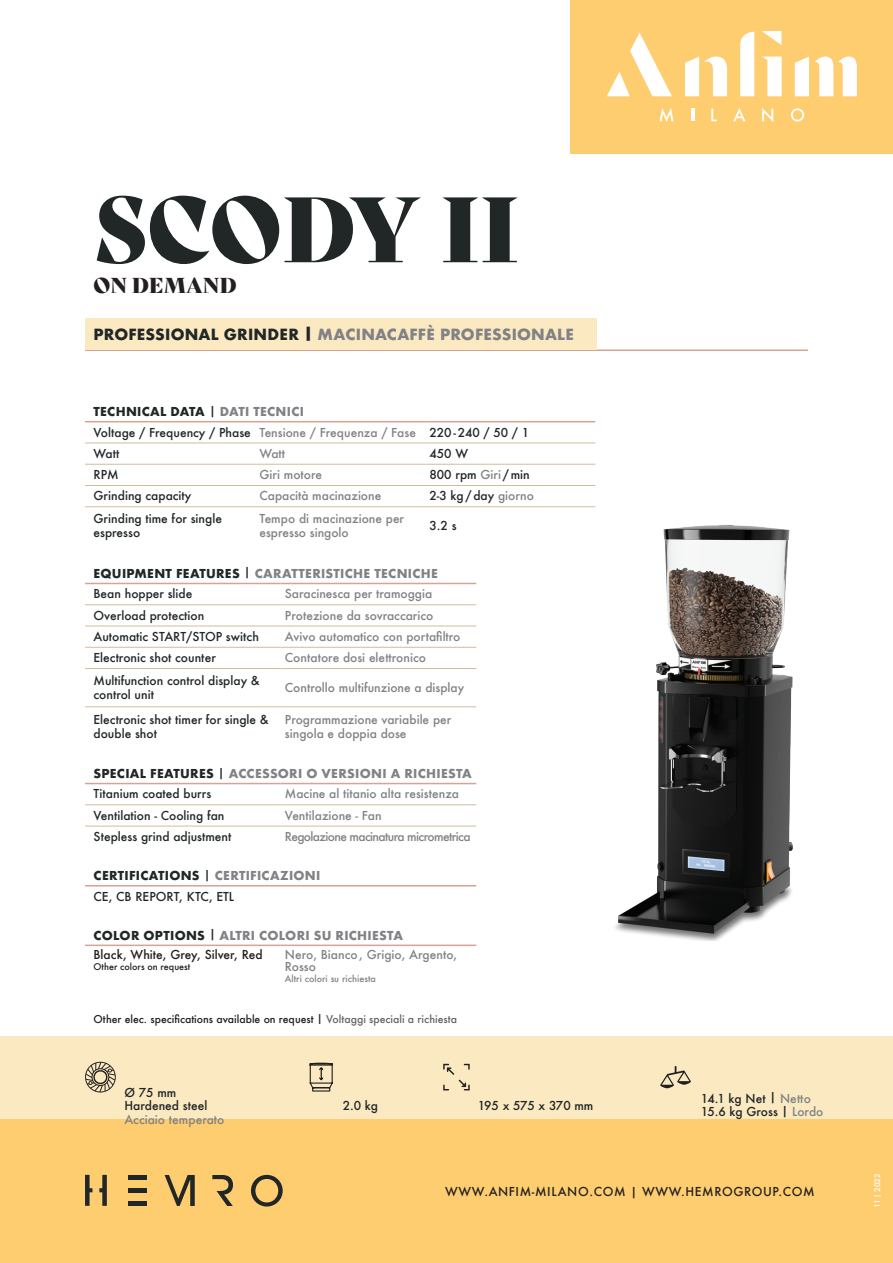
<style>
.page{position:relative;width:893px;height:1263px;background:#fff}
.page>*{position:absolute;margin:0;border:0;box-sizing:border-box;transform-origin:0 0}
.Einf__Abs{font:90px "Bely Display";color:#212627}
.Einf__Abs-2{font:21px "Bely Display";color:#231f20}
.t1{font:700 15px "Futura";letter-spacing:.01em;color:#808285}
.Einf__Abs-3{font:500 12px/13.5px "Futura";color:#212627}
.Einf__Abs-4{font:500 12px/13.5px "Futura";color:#808285}
.Einf__Abs-5{font:700 12px "Futura";letter-spacing:.02em;color:#808285}
.Einf__Abs-6{font:700 12px "Futura";letter-spacing:.025em;color:#212627}
.Einf__Abs-7{font:500 12px "Futura";letter-spacing:.045em;color:#231f20}
.Einf__Abs-8{font:500 12px "Futura";letter-spacing:-.05em;color:#808285}
.Einf__Abs-9{font:500 12px "Futura";color:#231f20}
.t2{font:500 10.5px "Futura";color:#231f20}
.Einf__Abs-10{font:500 9px "Futura";color:#808285}
.Einf__Abs-11{font:500 9px "Futura";color:#231f20}
.t3{font:500 7.5px "Futura";letter-spacing:-.025em;color:#fff}
.s1{color:#212627}
.s2{font-weight:500}
.s3{color:#808285}
.s4{font-weight:500;color:#212627}
.s5{color:#646364}
</style>
<div class="page">
<div style="left:0;top:1118px;width:893px;height:145px;background:#fecd70"></div>
<div style="left:0;top:1036px;width:893px;height:82px;background:#fbe9c2"></div>
<svg style="left:251px;top:1175px;width:32px;height:31px"></svg>
<svg style="left:212px;top:1175px;width:21px;height:31px"></svg>
<svg style="left:165px;top:1175px;width:30px;height:31px"></svg>
<hr style="left:128px;top:1188px;width:19px;height:4px;background:#212627">
<hr style="left:128px;top:1202px;width:19px;height:4px;background:#212627">
<hr style="left:128px;top:1175px;width:19px;height:4px;background:#212627">
<svg style="left:99px;top:1175px;width:8px;height:31px"></svg>
<svg style="left:85px;top:1175px;width:7px;height:31px"></svg>
<svg style="left:85px;top:1061px;width:31px;height:31px"></svg>
<svg style="left:443px;top:1064px;width:27px;height:26px"></svg>
<svg style="left:660px;top:1066px;width:31px;height:22px"></svg>
<svg style="left:309px;top:1062px;width:24px;height:27px"></svg>
<div style="left:571px;top:0;width:322px;height:153px;background:#fecd70"></div>
<svg style="left:659px;top:108px;width:14px;height:14px"></svg>
<svg style="left:691px;top:109px;width:3px;height:12px"></svg>
<svg style="left:711px;top:109px;width:6px;height:12px"></svg>
<svg style="left:733px;top:108px;width:12px;height:13px"></svg>
<svg style="left:762px;top:108px;width:11px;height:14px"></svg>
<svg style="left:791px;top:108px;width:13px;height:14px"></svg>
<svg style="left:607px;top:33px;width:65px;height:63px"></svg>
<svg style="left:685px;top:57px;width:42px;height:39px"></svg>
<svg style="left:740px;top:31px;width:42px;height:65px"></svg>
<svg style="left:795px;top:57px;width:62px;height:39px"></svg>
<img style="left:615px;top:524px;width:178px;height:416px">
<hr style="left:85px;top:443px;width:170px;height:1px;background:#d1bd9b">
<hr style="left:255px;top:443px;width:170px;height:1px;background:#d1bd9b">
<hr style="left:425px;top:443px;width:170px;height:1px;background:#d1bd9b">
<hr style="left:85px;top:464px;width:170px;height:1px;background:#d1bd9b">
<hr style="left:255px;top:464px;width:170px;height:1px;background:#d1bd9b">
<hr style="left:425px;top:464px;width:170px;height:1px;background:#d1bd9b">
<hr style="left:85px;top:485px;width:170px;height:1px;background:#d1bd9b">
<hr style="left:255px;top:485px;width:170px;height:1px;background:#d1bd9b">
<hr style="left:425px;top:485px;width:170px;height:1px;background:#d1bd9b">
<hr style="left:85px;top:506px;width:170px;height:1px;background:#d1bd9b">
<hr style="left:255px;top:506px;width:170px;height:1px;background:#d1bd9b">
<hr style="left:425px;top:506px;width:170px;height:1px;background:#d1bd9b">
<hr style="left:85px;top:421px;width:170px;height:1px;background:#d7a394">
<hr style="left:255px;top:421px;width:170px;height:1px;background:#d7a394">
<hr style="left:425px;top:421px;width:170px;height:1px;background:#d7a394">
<hr style="left:85px;top:604px;width:196px;height:1px;background:#d1bd9b">
<hr style="left:281px;top:604px;width:195px;height:1px;background:#d1bd9b">
<hr style="left:85px;top:626px;width:196px;height:1px;background:#d1bd9b">
<hr style="left:281px;top:626px;width:195px;height:1px;background:#d1bd9b">
<hr style="left:85px;top:647px;width:196px;height:1px;background:#d1bd9b">
<hr style="left:281px;top:647px;width:195px;height:1px;background:#d1bd9b">
<hr style="left:85px;top:668px;width:196px;height:1px;background:#d1bd9b">
<hr style="left:281px;top:668px;width:195px;height:1px;background:#d1bd9b">
<hr style="left:85px;top:706px;width:196px;height:1px;background:#d1bd9b">
<hr style="left:281px;top:706px;width:195px;height:1px;background:#d1bd9b">
<hr style="left:85px;top:583px;width:196px;height:1px;background:#d7a394">
<hr style="left:281px;top:583px;width:195px;height:1px;background:#d7a394">
<hr style="left:85px;top:804px;width:196px;height:1px;background:#d1bd9b">
<hr style="left:281px;top:804px;width:195px;height:1px;background:#d1bd9b">
<hr style="left:85px;top:826px;width:196px;height:1px;background:#d1bd9b">
<hr style="left:281px;top:826px;width:195px;height:1px;background:#d1bd9b">
<hr style="left:85px;top:783px;width:196px;height:1px;background:#d7a394">
<hr style="left:281px;top:783px;width:195px;height:1px;background:#d7a394">
<hr style="left:85px;top:885px;width:391px;height:1px;background:#d7a394">
<hr style="left:85px;top:944px;width:196px;height:2px;background:#d7a394">
<hr style="left:281px;top:944px;width:195px;height:2px;background:#d7a394">
<hr style="left:85px;top:349px;width:723px;height:2px;background:#d7a394">
<div style="left:85px;top:318px;width:511px;height:31px;background:#fbe9c2"></div>
<p class="Einf__Abs" style="left:94px;top:157px;width:427px">SCODY II</p>
<p class="Einf__Abs-2" style="left:94px;top:269px;width:145px">ON DEMAND</p>
<p class="t1" style="left:94px;top:323px;width:482px"><span class="s1">PROFESSIONAL GRINDER |</span> MACINACAFFÈ PROFESSIONALE</p>
<p class="Einf__Abs-6" style="left:94px;top:403px;width:212px">TECHNICAL DATA <span class="s2">|</span> <span class="s3">DATI TECNICI</span></p>
<p class="Einf__Abs-3" style="left:94px;top:425px;width:159px">Voltage / Frequency / Phase</p>
<p class="Einf__Abs-4" style="left:259px;top:425px;width:158px">Tensione / Frequenza / Fase</p>
<p class="Einf__Abs-3" style="left:429px;top:425px;width:101px">220-240 / 50 / 1</p>
<p class="Einf__Abs-3" style="left:94px;top:446px;width:27px">Watt</p>
<p class="Einf__Abs-4" style="left:259px;top:446px;width:27px">Watt</p>
<p class="Einf__Abs-3" style="left:429px;top:446px;width:40px">450 W</p>
<p class="Einf__Abs-3" style="left:94px;top:468px;width:27px">RPM</p>
<p class="Einf__Abs-4" style="left:259px;top:468px;width:64px">Giri motore</p>
<p class="Einf__Abs-3" style="left:429px;top:468px;width:102px">800 rpm <span class="s3">Giri</span> /min</p>
<p class="Einf__Abs-3" style="left:94px;top:489px;width:99px">Grinding capacity</p>
<p class="Einf__Abs-4" style="left:259px;top:489px;width:124px">Capacità macinazione</p>
<p class="Einf__Abs-3" style="left:429px;top:489px;width:106px">2-3 kg/day <span class="s3">giorno</span></p>
<p class="Einf__Abs-3" style="left:94px;top:512px;width:130px">Grinding time for single</p>
<p class="Einf__Abs-3" style="left:94px;top:526px;width:48px">espresso</p>
<p class="Einf__Abs-4" style="left:259px;top:512px;width:146px">Tempo di macinazione per espresso singolo</p>
<p class="Einf__Abs-3" style="left:429px;top:519px;width:29px">3.2 s</p>
<p class="Einf__Abs-5" style="left:94px;top:565px;width:346px"><span class="s1">EQUIPMENT FEATURES</span> <span class="s4">|</span> CARATTERISTICHE TECNICHE</p>
<p class="Einf__Abs-3" style="left:94px;top:587px;width:100px">Bean hopper slide</p>
<p class="Einf__Abs-4" style="left:285px;top:587px;width:149px">Saracinesca per tramoggia</p>
<p class="Einf__Abs-3" style="left:94px;top:608px;width:112px">Overload protection</p>
<p class="Einf__Abs-4" style="left:285px;top:608px;width:150px">Protezione da sovraccarico</p>
<p class="Einf__Abs-3" style="left:94px;top:630px;width:167px">Automatic START/STOP switch</p>
<p class="Einf__Abs-4" style="left:285px;top:630px;width:177px">Avivo automatico con portafiltro</p>
<p class="Einf__Abs-3" style="left:94px;top:651px;width:124px">Electronic shot counter</p>
<p class="Einf__Abs-4" style="left:285px;top:651px;width:143px">Contatore dosi elettronico</p>
<p class="Einf__Abs-3" style="left:94px;top:674px;width:168px">Multifunction control display &amp; control unit</p>
<p class="Einf__Abs-4" style="left:285px;top:681px;width:181px">Controllo multifunzione a display</p>
<p class="Einf__Abs-3" style="left:94px;top:713px;width:177px">Electronic shot timer for single &amp; double shot</p>
<p class="Einf__Abs-4" style="left:285px;top:713px;width:168px">Programmazione variabile per singola e doppia dose</p>
<p class="Einf__Abs-5" style="left:94px;top:765px;width:380px"><span class="s1">SPECIAL FEATURES</span> <span class="s4">|</span> ACCESSORI O VERSIONI A RICHIESTA</p>
<p class="Einf__Abs-3" style="left:94px;top:787px;width:119px">Titanium coated burrs</p>
<p class="Einf__Abs-4" style="left:285px;top:787px;width:176px">Macine al titanio alta resistenza</p>
<p class="Einf__Abs-3" style="left:94px;top:808px;width:132px">Ventilation - Cooling fan</p>
<p class="Einf__Abs-4" style="left:285px;top:808px;width:98px">Ventilazione - Fan</p>
<p class="Einf__Abs-3" style="left:94px;top:830px;width:139px">Stepless grind adjustment</p>
<p class="Einf__Abs-8" style="left:285px;top:828px;width:187px">Regolazione macinatura micrometrica</p>
<p class="Einf__Abs-6" style="left:94px;top:867px;width:228px">CERTIFICATIONS <span class="s2">|</span> <span class="s3">CERTIFICAZIONI</span></p>
<p class="Einf__Abs-3" style="left:94px;top:889px;width:142px">CE, CB REPORT, KTC, ETL</p>
<p class="Einf__Abs-5" style="left:94px;top:926px;width:311px"><span class="s1">COLOR OPTIONS</span> <span class="s4">|</span> ALTRI COLORI SU RICHIESTA</p>
<p class="Einf__Abs-9" style="left:94px;top:947px;width:170px">Black, White, Grey, Silver, Red</p>
<p class="Einf__Abs-11" style="left:94px;top:960px;width:98px">Other colors on request</p>
<p class="Einf__Abs-4" style="left:285px;top:949px;width:174px;line-height:12px">Nero, Bianco, Grigio, Argento,<br>Rosso</p>
<p class="Einf__Abs-10" style="left:285px;top:972px;width:93px">Altri colori su richiesta</p>
<p class="t2" style="left:94px;top:1012px;width:365px">Other elec. specifications available on request | <span class="s5">Voltaggi speciali a richiesta</span></p>
<p class="Einf__Abs-3" style="left:124px;top:1085px;width:53px">Ø 75 mm</p>
<p class="Einf__Abs-3" style="left:124px;top:1099px;width:84px">Hardened steel</p>
<p class="Einf__Abs-4" style="left:124px;top:1112px;width:102px">Acciaio temperato</p>
<p class="Einf__Abs-3" style="left:343px;top:1099px;width:37px">2.0 kg</p>
<p class="Einf__Abs-3" style="left:478px;top:1099px;width:117px">195 x 575 x 370 mm</p>
<p class="Einf__Abs-3" style="left:701px;top:1091px;width:111px">14.1 kg Net | <span class="s3">Netto</span></p>
<p class="Einf__Abs-3" style="left:701px;top:1105px;width:124px">15.6 kg Gross | <span class="s3">Lordo</span></p>
<p class="Einf__Abs-7" style="left:445px;top:1183px;width:371px">WWW.ANFIM-MILANO.COM | WWW.HEMROGROUP.COM</p>
<p class="t3" style="left:872px;top:1208px;width:36px;rotate:-90deg">11 | 2022</p>
</div>
